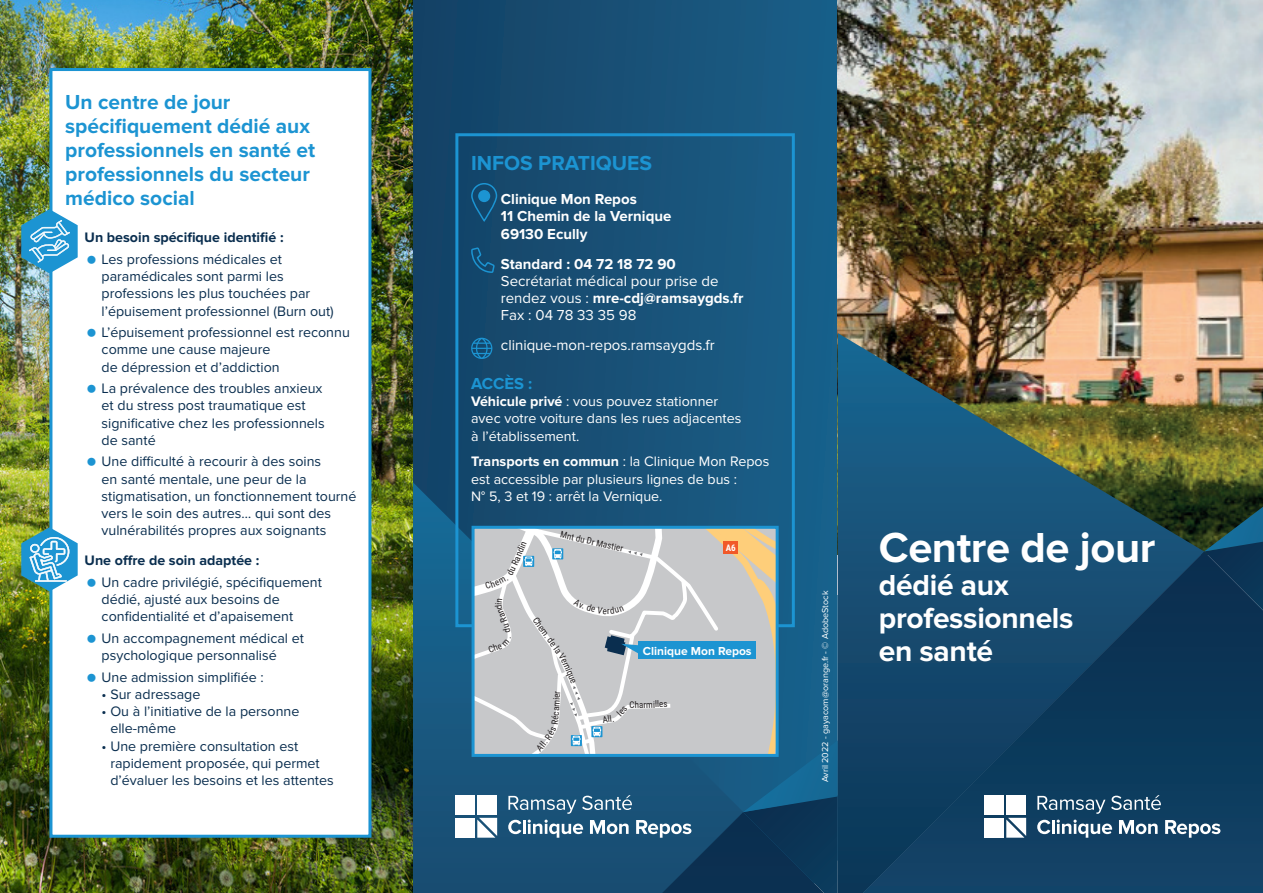
<style>
.page{position:relative;width:1263px;height:893px;background:#fff}
.page>*{position:absolute;margin:0;border:0;box-sizing:border-box;transform-origin:0 0}
.Titre_3{font:700 43.5px "Proxima Nova";letter-spacing:-.01em;color:#fff}
.Titre_3-2{font:700 30px/33px "Proxima Nova";letter-spacing:-.01em;color:#fff}
.Titre_2{font:700 21px/24px "Proxima Nova";color:#1c94d2}
.Texte_courant{font:700 16.5px "Proxima Nova";color:#1c94d2}
.Texte_courant-2{font:15px/17.2px "Proxima Nova";color:#fff}
.Texte_courant-3{font:700 15px/17.2px "Proxima Nova";color:#fff}
.Texte_courant-4{font:14.25px/17.2px "Proxima Nova";color:#0a2e4f}
.Texte_courant-5{font:14.25px/17.2px "Proxima Nova";color:#fff}
.Texte_courant-6{font:700 14.25px "Proxima Nova";color:#0a2e4f}
.Texte_courant-7{font:700 12px "Proxima Nova";color:#fff}
.t1{font:9.15px "Roboto Condensed";color:#231f20}
.t2{font:700 9.15px "Roboto Condensed";color:#fff}
.t3{font:9px "Proxima Nova";color:#fff}
.s1{font-weight:700}
</style>
<div class="page">
<svg style="left:412px;top:0;width:426px;height:527px;background:#175177"></svg>
<svg style="left:412px;top:465px;width:332px;height:428px;background:#18557c"></svg>
<img style="left:838px;top:0;width:425px;height:507px">
<svg style="left:1204px;top:507px;width:59px;height:44px;background:#18464e"></svg>
<img style="left:838px;top:333px;width:366px;height:560px">
<svg style="left:863px;top:551px;width:400px;height:342px;background:#104063"></svg>
<img style="left:0;top:0;width:412px;height:893px">
<div style="left:51px;top:70px;width:319px;height:766px;background:#fff"></div>
<div style="left:49px;top:68px;width:322px;height:770px;border:3px solid #1c94d2"></div>
<div style="left:471px;top:183px;width:26px;height:38px;border:2px solid #1c94d2;border-radius:12px"></div>
<div style="left:479px;top:191px;width:10px;height:10px;background:#1c94d2;border-radius:50%"></div>
<div style="left:478px;top:190px;width:12px;height:12px;border:2px solid #1c94d2;border-radius:50%"></div>
<svg style="left:470px;top:246px;width:26px;height:28px"></svg>
<svg style="left:471px;top:338px;width:21px;height:21px"></svg>
<div style="left:455px;top:133px;width:340px;height:494px;border:3px solid #1c94d2"></div>
<svg style="left:1037px;top:820px;width:75px;height:18px"></svg>
<svg style="left:1119px;top:820px;width:38px;height:14px"></svg>
<svg style="left:1165px;top:820px;width:55px;height:18px"></svg>
<div style="left:984px;top:795px;width:20px;height:20px;background:#fff"></div>
<div style="left:1006px;top:795px;width:20px;height:20px;background:#fff"></div>
<div style="left:984px;top:818px;width:20px;height:20px;background:#fff"></div>
<svg style="left:1006px;top:818px;width:20px;height:20px"></svg>
<svg style="left:1037px;top:796px;width:68px;height:18px"></svg>
<svg style="left:1111px;top:795px;width:50px;height:15px"></svg>
<div style="left:455px;top:795px;width:20px;height:20px;background:#fff"></div>
<div style="left:455px;top:818px;width:20px;height:20px;background:#fff"></div>
<svg style="left:21px;top:209px;width:57px;height:64px;background:#5cacce"></svg>
<svg style="left:21px;top:527px;width:57px;height:64px"></svg>
<svg style="left:473px;top:527px;width:365px;height:366px;background:#7493a6"></svg>
<p class="Titre_2" style="left:65px;top:90px;width:251px">Un centre de jour spécifiquement dédié aux professionnels en santé et professionnels du secteur médico social</p>
<p class="Texte_courant-6" style="left:85px;top:229px;width:200px">Un besoin spécifique identifié :</p>
<p class="Texte_courant-4" style="left:102px;top:251px;width:234px">Les professions médicales et paramédicales sont parmi les professions les plus touchées par l’épuisement professionnel (Burn out)</p>
<p class="Texte_courant-4" style="left:102px;top:324px;width:250px">L’épuisement professionnel est reconnu comme une cause majeure<br>de dépression et d’addiction</p>
<p class="Texte_courant-4" style="left:102px;top:380px;width:225px">La prévalence des troubles anxieux et du stress post traumatique est significative chez les professionnels de santé</p>
<p class="Texte_courant-4" style="left:102px;top:453px;width:256px">Une difficulté à recourir à des soins<br>en santé mentale, une peur de la stigmatisation, un fonctionnement tourné vers le soin des autres… qui sont des vulnérabilités propres aux soignants</p>
<p class="Texte_courant-6" style="left:85px;top:552px;width:176px">Une offre de soin adaptée :</p>
<p class="Texte_courant-4" style="left:102px;top:574px;width:222px">Un cadre privilégié, spécifiquement dédié, ajusté aux besoins de confidentialité et d’apaisement</p>
<p class="Texte_courant-4" style="left:102px;top:630px;width:204px">Un accompagnement médical et psychologique personnalisé</p>
<p class="Texte_courant-4" style="left:102px;top:668px;width:164px">Une admission simplifiée :</p>
<p class="Texte_courant-4" style="left:102px;top:686px;width:100px">• Sur adressage</p>
<p class="Texte_courant-4" style="left:110px;top:703px;width:191px;text-indent:-9px">• Ou à l’initiative de la personne elle-même</p>
<p class="Texte_courant-4" style="left:110px;top:737px;width:225px;text-indent:-9px">• Une première consultation est rapidement proposée, qui permet d’évaluer les besoins et les attentes</p>
<p class="Titre_2" style="left:471px;top:151px;width:182px">INFOS PRATIQUES</p>
<p class="Texte_courant-3" style="left:501px;top:191px;width:172px">Clinique Mon Repos<br>11 Chemin de la Vernique<br>69130 Ecully</p>
<p class="Texte_courant-2" style="left:501px;top:255px;width:244px"><span class="s1">Standard : 04 72 18 72 90<br></span>Secrétariat médical pour prise de rendez vous : <span class="s1">mre-cdj@ramsaygds.fr<br></span>Fax : 04 78 33 35 98</p>
<p class="Texte_courant-2" style="left:501px;top:337px;width:215px">clinique-mon-repos.ramsaygds.fr</p>
<p class="Texte_courant" style="left:471px;top:374px;width:63px">ACCÈS :</p>
<p class="Texte_courant-5" style="left:471px;top:393px;width:272px"><span class="s1">Véhicule privé</span> : vous pouvez stationner avec votre voiture dans les rues adjacentes à l’établissement.</p>
<p class="Texte_courant-5" style="left:471px;top:453px;width:300px"><span class="s1">Transports en commun</span> : la Clinique Mon Repos est accessible par plusieurs lignes de bus :</p>
<p class="Texte_courant-5" style="left:471px;top:488px;width:193px">N° 5, 3 et 19 : arrêt la Vernique.</p>
<p class="t1" style="left:562px;top:528px;width:66px;rotate:13deg">Mnt du Dr Mastier</p>
<p class="t2" style="left:726px;top:541px;width:12px">A6</p>
<p class="t1" style="left:508px;top:562px;width:20px;rotate:-66deg">Rand</p>
<p class="t1" style="left:552px;top:631px;width:23px;rotate:54deg">. de la</p>
<p class="Texte_courant-7" style="left:643px;top:644px;width:110px">Clinique Mon Repos</p>
<p class="t1" style="left:629px;top:699px;width:40px;rotate:-2deg">Charmilles</p>
<p class="t3" style="left:820px;top:782px;width:193px;rotate:-90deg">Avril 2022 - gayacom@orange.fr - © AdobeStock</p>
<p class="Titre_3" style="left:879px;top:522px;width:278px">Centre de jour</p>
<p class="Titre_3-2" style="left:879px;top:569px;width:196px">dédié aux professionnels</p>
<p class="Titre_3-2" style="left:879px;top:635px;width:116px">en santé</p>
</div>
